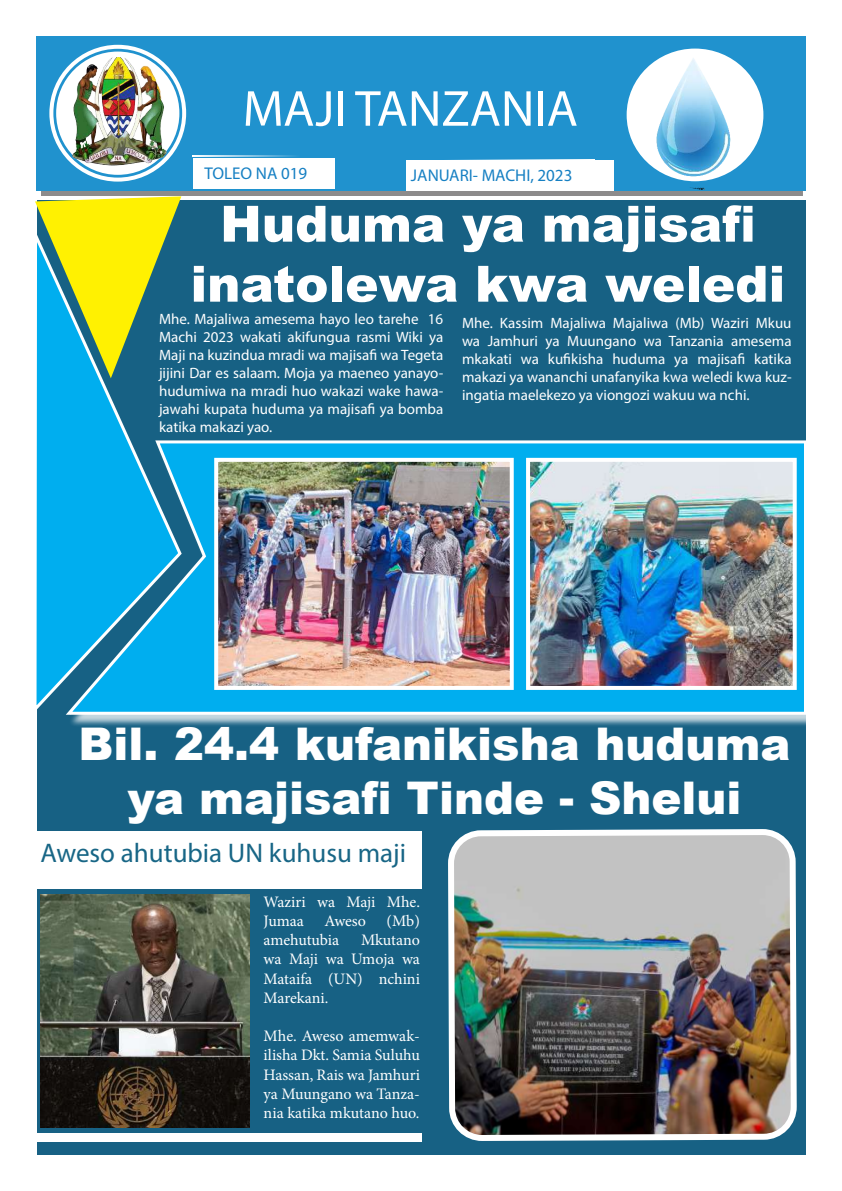
<style>
.page{position:relative;width:842px;height:1191px;background:#fff}
.page>*{position:absolute;margin:0;border:0;box-sizing:border-box;transform-origin:0 0}
.t1{font:51px "Myriad Pro";color:#fff}
.t2{font:900 50px/60px "Arial";color:#fff;text-align:center}
.t3{font:900 45px/54px "Arial";color:#fff;text-align:center}
.t4{font:27px "Myriad Pro";color:#186686}
.t5{font:17px "Myriad Pro";color:#1680c3}
.t6{font:16px/19.2px "Minion Pro";letter-spacing:-.005em;color:#fff;text-align:justify}
.t7{font:15px/18px "Myriad Pro";color:#fff;text-align:justify}
</style>
<div class="page">
<div style="left:41px;top:50px;width:761px;height:146px;background:#231f20;opacity:.52"></div>
<div style="left:36px;top:36px;width:770px;height:154px;background:#2092ce"></div>
<img style="left:635px;top:48px;width:137px;height:143px">
<div style="left:56px;top:52px;width:123px;height:123px;background:#fff;border-radius:50%"></div>
<div style="left:49px;top:45px;width:137px;height:137px;border:4px solid #fff;border-radius:50%"></div>
<img style="left:71px;top:58px;width:95px;height:108px">
<hr style="left:192px;top:155px;width:301px;height:1px;background:#fff">
<hr style="left:294px;top:160px;width:301px;height:1px;background:#fff">
<div style="left:193px;top:158px;width:142px;height:30px;background:#fff"></div>
<div style="left:406px;top:160px;width:208px;height:30px;background:#fff"></div>
<div style="left:36px;top:200px;width:769px;height:955px;background:#176184"></div>
<img style="left:448px;top:829px;width:349px;height:312px">
<div style="left:35px;top:831px;width:387px;height:57px;background:#fff"></div>
<div style="left:35px;top:1133px;width:387px;height:9px;background:#fff"></div>
<svg style="left:36px;top:378px;width:93px;height:339px;background:#0faae5"></svg>
<svg style="left:35px;top:196px;width:146px;height:182px"></svg>
<div style="left:68px;top:442px;width:751px;height:285px;background:#fff;opacity:.75"></div>
<svg style="left:62px;top:438px;width:746px;height:278px;background:#1dade4"></svg>
<img style="left:219px;top:463px;width:290px;height:222px">
<div style="left:214px;top:458px;width:300px;height:232px;border:4px solid #fff"></div>
<img style="left:531px;top:463px;width:261px;height:222px">
<div style="left:526px;top:458px;width:271px;height:232px;border:4px solid #fff"></div>
<img style="left:41px;top:894px;width:209px;height:233px">
<h1 class="t1" style="left:243px;top:77px;width:337px">MAJI TANZANIA</h1>
<p class="t5" style="left:204px;top:162px;width:104px">TOLEO NA 019</p>
<p class="t5" style="left:411px;top:164px;width:163px">JANUARI- MACHI, 2023</p>
<h2 class="t2" style="left:190px;top:192px;width:596px">Huduma ya majisafi inatolewa kwa weledi</h2>
<p class="t7" style="left:159px;top:309px;width:286px">Mhe. Majaliwa amesema hayo leo tarehe 16<br>Machi 2023 wakati akifungua rasmi Wiki ya Maji na kuzindua mradi wa majisafi wa Tegeta jijini Dar es salaam. Moja ya maeneo yanayo&shy;hudumiwa na mradi huo wakazi wake hawa&shy;jawahi kupata huduma ya majisafi ya bomba katika makazi yao.</p>
<p class="t7" style="left:462px;top:313px;width:331px">Mhe. Kassim Majaliwa Majaliwa (Mb) Waziri Mkuu wa Jamhuri ya Muungano wa Tanzania amesema mkakati wa kufikisha huduma ya majisafi katika makazi ya wananchi unafanyika kwa weledi kwa kuz&shy;ingatia maelekezo ya viongozi wakuu wa nchi.</p>
<h3 class="t3" style="left:78px;top:716px;width:713px">Bil. 24.4 kufanikisha huduma ya majisafi Tinde - Shelui</h3>
<h3 class="t4" style="left:41px;top:836px;width:367px">Aweso ahutubia UN kuhusu maji</h3>
<p class="t6" style="left:264px;top:892px;width:158px">Waziri wa Maji Mhe.<br>Jumaa</p>
<p class="t6" style="left:324px;top:911px;width:43px">Aweso</p>
<p class="t6" style="left:386px;top:911px;width:35px">(Mb)</p>
<p class="t6" style="left:264px;top:930px;width:77px">amehutubia</p>
<p class="t6" style="left:264px;top:930px;width:158px;text-indent:97px">Mkutano wa Maji wa Umoja wa Mataifa (UN) nchini Marekani.</p>
<p class="t6" style="left:264px;top:1026px;width:158px">Mhe. Aweso amemwak&shy;ilisha Dkt. Samia Suluhu Hassan, Rais wa Jamhuri ya Muungano wa Tanza&shy;nia katika mkutano huo.</p>
</div>
